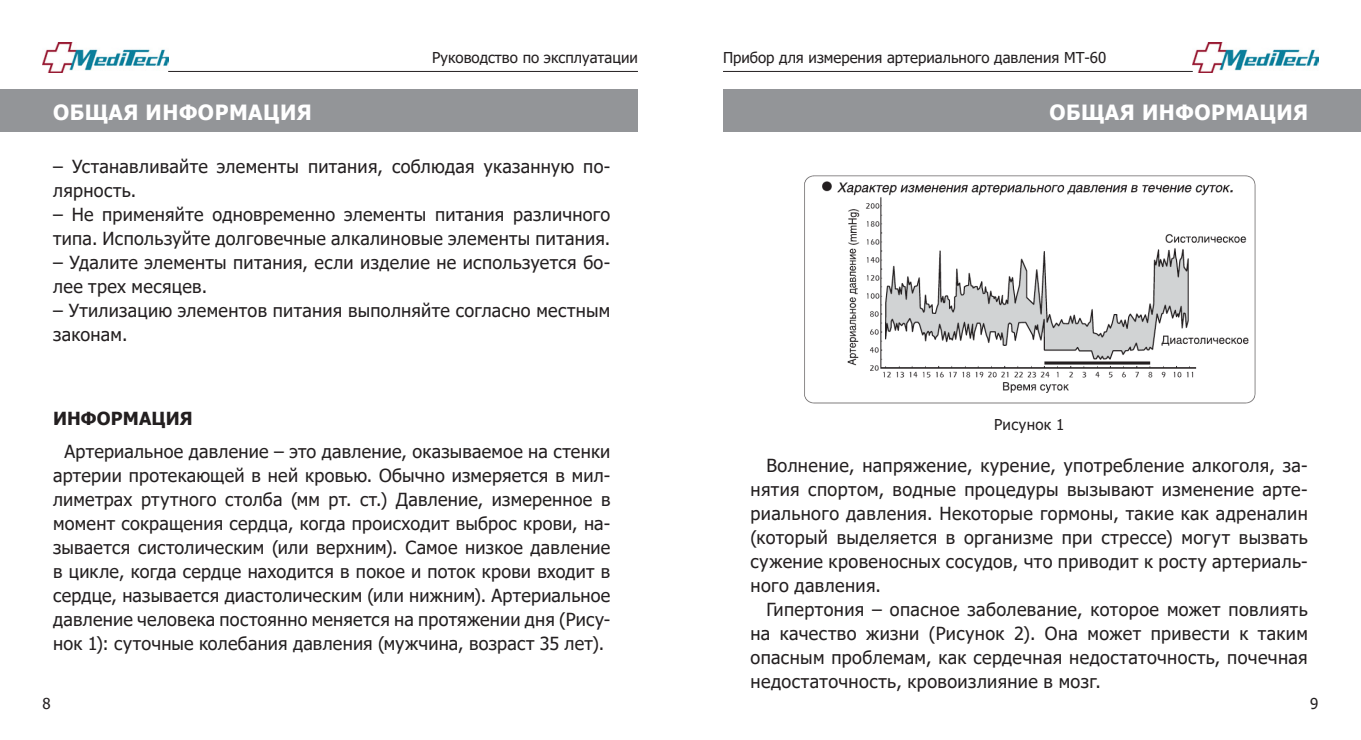
<style>
.page{position:relative;width:1361px;height:740px;background:#fff}
.page>*{position:absolute;margin:0;border:0;box-sizing:border-box;transform-origin:0 0}
.t1{font:700 21px "Tahoma";letter-spacing:.025em;color:#fff}
.t2{font:18px/24px "Tahoma";letter-spacing:.015em;color:#231f20}
.t3{font:700 18px "Tahoma";letter-spacing:.01em;color:#231f20}
.t4{font:15px "Tahoma";color:#231f20}
.t5{font:15px "Tahoma";letter-spacing:.02em;color:#231f20}
</style>
<div class="page">
<div style="left:0;top:89px;width:638px;height:43px;background:#939598"></div>
<div style="left:723px;top:89px;width:638px;height:43px;background:#939598"></div>
<img style="left:43px;top:43px;width:125px;height:30px">
<img style="left:1192px;top:43px;width:126px;height:30px">
<hr style="left:168px;top:71px;width:470px;height:1px;background:#231f20">
<hr style="left:723px;top:71px;width:469px;height:1px;background:#231f20">
<img style="left:804px;top:175px;width:452px;height:229px">
<p class="t4" style="left:432px;top:47px;width:207px">Руководство по эксплуатации</p>
<p class="t4" style="left:723px;top:47px;width:385px">Прибор для измерения артериального давления МТ-60</p>
<p class="t1" style="left:53px;top:98px;width:260px">ОБЩАЯ ИНФОРМАЦИЯ</p>
<p class="t1" style="left:1049px;top:98px;width:260px">ОБЩАЯ ИНФОРМАЦИЯ</p>
<p class="t2" style="left:53px;top:156px;width:559px">– Устанавливайте элементы питания, соблюдая указанную по&shy;лярность.</p>
<p class="t2" style="left:53px;top:204px;width:559px">– Не применяйте одновременно элементы питания различного типа. Используйте долговечные алкалиновые элементы питания.</p>
<p class="t2" style="left:53px;top:252px;width:559px">– Удалите элементы питания, если изделие не используется бо&shy;лее трех месяцев.</p>
<p class="t2" style="left:53px;top:300px;width:559px">– Утилизацию элементов питания выполняйте согласно местным законам.</p>
<p class="t3" style="left:53px;top:406px;width:141px">ИНФОРМАЦИЯ</p>
<p class="t2" style="left:53px;top:440px;width:559px;text-align:justify;text-indent:11px">Артериальное давление – это давление, оказываемое на стенки артерии протекающей в ней кровью. Обычно измеряется в мил&shy;лиметрах ртутного столба (мм рт. ст.) Давление, измеренное в момент сокращения сердца, когда происходит выброс крови, на&shy;зывается систолическим (или верхним). Самое низкое давление в цикле, когда сердце находится в покое и поток крови входит в сердце, называется диастолическим (или нижним). Артериальное давление человека постоянно меняется на протяжении дня (Рису&shy;нок 1): суточные колебания давления (мужчина, возраст 35 лет).</p>
<p class="t5" style="left:994px;top:415px;width:72px">Рисунок 1</p>
<p class="t2" style="left:750px;top:455px;width:559px;text-align:justify;text-indent:16px">Волнение, напряжение, курение, употребление алкоголя, за&shy;нятия спортом, водные процедуры вызывают изменение арте&shy;риального давления. Некоторые гормоны, такие как адреналин (который выделяется в организме при стрессе) могут вызвать сужение кровеносных сосудов, что приводит к росту артериаль&shy;ного давления.</p>
<p class="t2" style="left:750px;top:599px;width:559px;text-align:justify;text-indent:16px">Гипертония – опасное заболевание, которое может повлиять на качество жизни (Рисунок 2). Она может привести к таким опасным проблемам, как сердечная недостаточность, почечная недостаточность, кровоизлияние в мозг.</p>
<p class="t4" style="left:43px;top:693px;width:10px">8</p>
<p class="t4" style="left:1310px;top:693px;width:10px">9</p>
</div>
